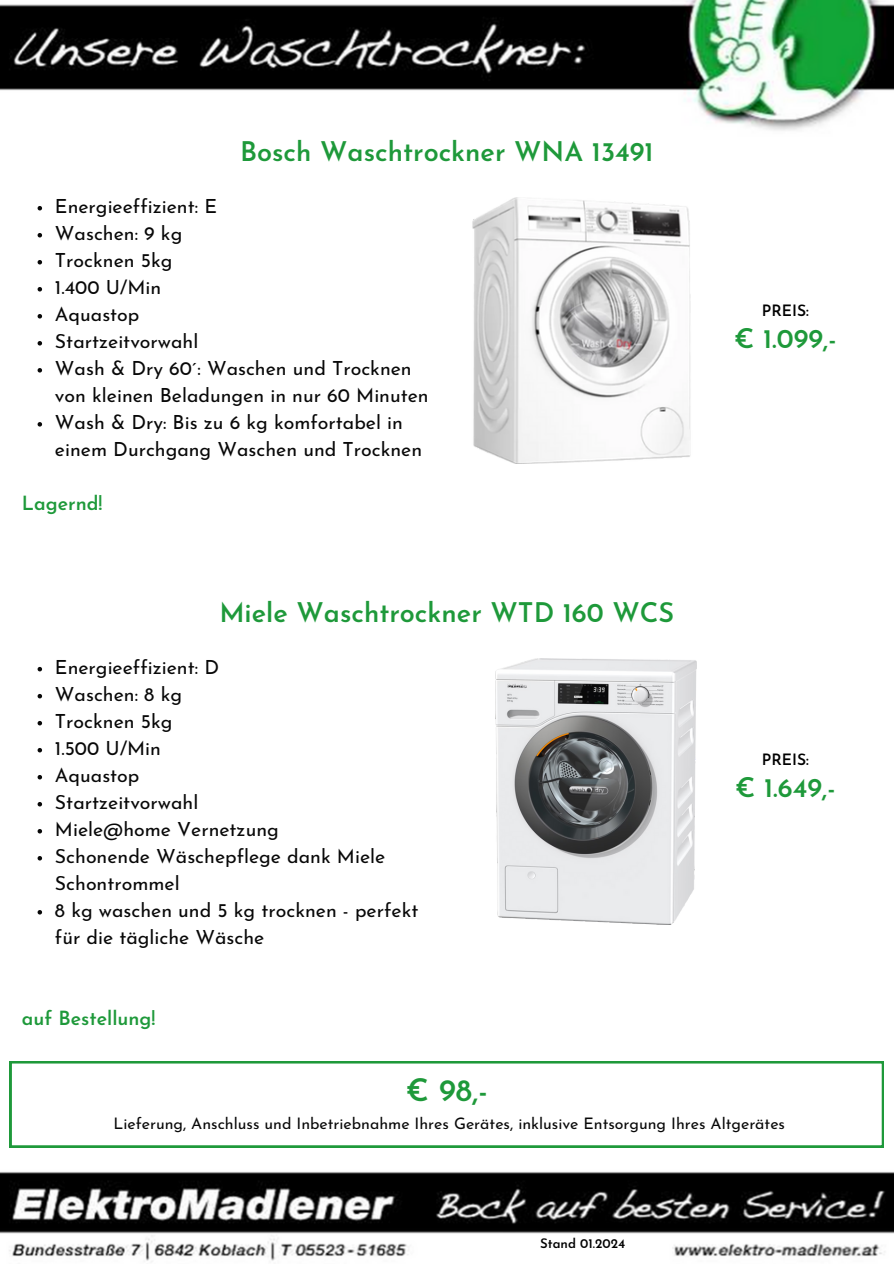
<style>
.page{position:relative;width:894px;height:1264px;background:#fff}
.page>*{position:absolute;margin:0;border:0;box-sizing:border-box;transform-origin:0 0}
.t1{font:600 30.9px "Josefin Sans";color:#1e993a}
.t2{font:600 27px "Josefin Sans";color:#1e993a}
.t3{font:19.5px/27px "Josefin Sans";color:#080808}
.t4{font:600 19.5px "Josefin Sans";color:#1e993a}
.t5{font:15.9px "Josefin Sans";color:#080808}
.t6{font:600 15.6px "Josefin Sans";color:#000}
.t7{font:600 13.2px "Josefin Sans";color:#000}
</style>
<div class="page">
<img style="left:0;top:0;width:893px;height:1262px">
<img style="left:468px;top:198px;width:229px;height:265px">
<img style="left:495px;top:658px;width:201px;height:266px">
<svg style="left:38px;top:206px;width:4px;height:4px"></svg>
<svg style="left:38px;top:233px;width:4px;height:4px"></svg>
<svg style="left:38px;top:260px;width:4px;height:4px"></svg>
<svg style="left:38px;top:287px;width:4px;height:4px"></svg>
<svg style="left:38px;top:314px;width:4px;height:4px"></svg>
<svg style="left:38px;top:341px;width:4px;height:4px"></svg>
<svg style="left:38px;top:368px;width:4px;height:4px"></svg>
<svg style="left:38px;top:422px;width:4px;height:4px"></svg>
<svg style="left:38px;top:667px;width:4px;height:4px"></svg>
<svg style="left:38px;top:694px;width:4px;height:4px"></svg>
<svg style="left:38px;top:721px;width:4px;height:4px"></svg>
<svg style="left:38px;top:748px;width:4px;height:4px"></svg>
<svg style="left:38px;top:775px;width:4px;height:4px"></svg>
<svg style="left:38px;top:802px;width:4px;height:4px"></svg>
<svg style="left:38px;top:829px;width:4px;height:4px"></svg>
<svg style="left:38px;top:856px;width:4px;height:4px"></svg>
<svg style="left:38px;top:910px;width:4px;height:4px"></svg>
<svg style="left:10px;top:1061px;width:873px;height:86px"></svg>
<p class="t2" style="left:240px;top:141px;width:415px">Bosch Waschtrockner WNA 13491</p>
<p class="t3" style="left:55px;top:194px;width:163px">Energieeffizient: E</p>
<p class="t3" style="left:55px;top:221px;width:129px">Waschen: 9 kg</p>
<p class="t3" style="left:55px;top:248px;width:119px">Trocknen 5kg</p>
<p class="t3" style="left:55px;top:275px;width:108px">1.400 U/Min</p>
<p class="t3" style="left:55px;top:302px;width:86px">Aquastop</p>
<p class="t3" style="left:55px;top:329px;width:145px">Startzeitvorwahl</p>
<p class="t3" style="left:55px;top:356px;width:375px">Wash &amp; Dry 60´: Waschen und Trocknen von kleinen Beladungen in nur 60 Minuten</p>
<p class="t3" style="left:55px;top:410px;width:368px">Wash &amp; Dry: Bis zu 6 kg komfortabel in einem Durchgang Waschen und Trocknen</p>
<p class="t4" style="left:22px;top:495px;width:82px">Lagernd!</p>
<p class="t2" style="left:219px;top:601px;width:456px">Miele Waschtrockner WTD 160 WCS</p>
<p class="t3" style="left:55px;top:655px;width:165px">Energieeffizient: D</p>
<p class="t3" style="left:55px;top:682px;width:129px">Waschen: 8 kg</p>
<p class="t3" style="left:55px;top:709px;width:119px">Trocknen 5kg</p>
<p class="t3" style="left:55px;top:736px;width:108px">1.500 U/Min</p>
<p class="t3" style="left:55px;top:763px;width:86px">Aquastop</p>
<p class="t3" style="left:55px;top:790px;width:145px">Startzeitvorwahl</p>
<p class="t3" style="left:55px;top:817px;width:225px">Miele@home Vernetzung</p>
<p class="t3" style="left:55px;top:844px;width:332px">Schonende Wäschepflege dank Miele<br>Schontrommel</p>
<p class="t3" style="left:55px;top:898px;width:365px">8 kg waschen und 5 kg trocknen - perfekt für die tägliche Wäsche</p>
<p class="t4" style="left:22px;top:1010px;width:135px">auf Bestellung!</p>
<p class="t6" style="left:761px;top:304px;width:49px">PREIS:</p>
<p class="t2" style="left:734px;top:327px;width:104px">€ 1.099,-</p>
<p class="t6" style="left:761px;top:753px;width:49px">PREIS:</p>
<p class="t2" style="left:735px;top:776px;width:102px">€ 1.649,-</p>
<p class="t1" style="left:405px;top:1077px;width:83px">€ 98,-</p>
<p class="t5" style="left:113px;top:1117px;width:673px">Lieferung, Anschluss und Inbetriebnahme Ihres Gerätes, inklusive Entsorgung Ihres Altgerätes</p>
<p class="t7" style="left:540px;top:1237px;width:87px">Stand 01.2024</p>
</div>
